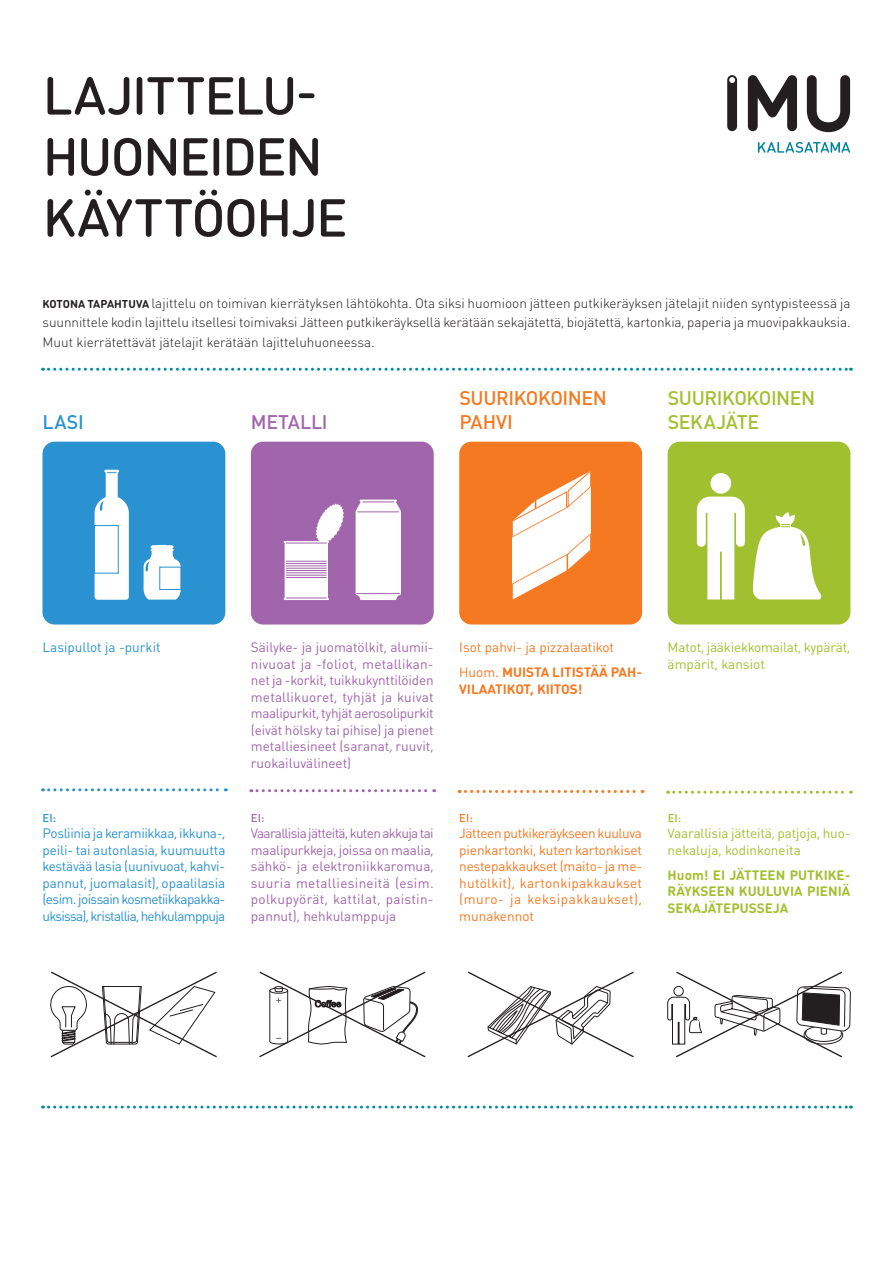
<style>
.page{position:relative;width:893px;height:1263px;background:#fff}
.page>*{position:absolute;margin:0;border:0;box-sizing:border-box;transform-origin:0 0}
.otsikko{font:500 52.5px "DIN Round OT";letter-spacing:-.035em;color:#231f20}
.lajittelu_otsikot{font:500 19.5px "DIN Pro";letter-spacing:-.025em;color:#a1c030}
.lajittelu_otsikot-2{font:500 19.5px "DIN Pro";letter-spacing:-.02em;color:#f47921}
.lajittelu_otsikot-3{font:500 19.5px "DIN Pro";letter-spacing:-.01em;color:#a065aa}
.lajittelu_otsikot-4{font:500 19.5px "DIN Pro";color:#2a92d0}
.lajitteluohje{font:13.5px/16.5px "DIN Round OT";color:#a065aa;text-align:justify}
.leipis_aloitus{font:300 13.5px/19.5px "DIN Round OT";color:#231f20;text-align:justify}
.lajitteluohje-2{font:13.5px/16.5px "DIN Round OT";letter-spacing:-.05em;color:#2a92d0;text-align:justify}
.lajitteluohje-3{font:13.5px/16.5px "DIN Round OT";letter-spacing:.005em;color:#f47921;text-align:justify}
.lajitteluohje-4{font:13.5px/16.5px "DIN Round OT";letter-spacing:-.01em;color:#a1c030}
.lajitteluohje-5{font:700 13.5px/16.5px "DIN Round OT";letter-spacing:.005em;color:#a1c030;text-align:justify}
.lajitteluohje-6{font:700 13.5px/16.5px "DIN Round OT";color:#f47921}
.lajitteluohje-7{font:13.5px "DIN Pro";color:#2a92d0}
.lajitteluohje_alaots{font:500 11.25px "DIN Pro";color:#2a92d0}
.lajitteluohje_alaots-2{font:500 11.25px "DIN Pro";color:#a065aa}
.lajitteluohje_alaots-3{font:500 11.25px "DIN Pro";color:#f47921}
.lajitteluohje_alaots-4{font:500 11.25px "DIN Pro";color:#a1c030}
.s1{font-weight:700;font-size:11.25px}
.s2{font-weight:400}
</style>
<div class="page">
<svg style="left:459px;top:790px;width:184px;height:3px"></svg>
<svg style="left:668px;top:791px;width:183px;height:3px"></svg>
<svg style="left:43px;top:788px;width:183px;height:3px"></svg>
<svg style="left:251px;top:789px;width:184px;height:3px"></svg>
<div style="left:668px;top:442px;width:182px;height:182px;background:#a1c030;border-radius:12px"></div>
<div style="left:710px;top:473px;width:21px;height:21px;background:#fff;border-radius:50%"></div>
<svg style="left:697px;top:497px;width:48px;height:102px"></svg>
<svg style="left:753px;top:512px;width:69px;height:87px"></svg>
<div style="left:459px;top:442px;width:183px;height:182px;background:#f47921;border-radius:12px"></div>
<svg style="left:512px;top:471px;width:79px;height:128px"></svg>
<div style="left:43px;top:442px;width:182px;height:182px;background:#2a92d0;border-radius:12px"></div>
<div style="left:94px;top:525px;width:24px;height:48px;border:1px solid #2a92d0"></div>
<svg style="left:95px;top:470px;width:34px;height:130px;background:#d6eaf6"></svg>
<svg style="left:144px;top:545px;width:37px;height:55px;background:#d6eaf6"></svg>
<div style="left:251px;top:442px;width:183px;height:182px;background:#a065aa;border-radius:12px"></div>
<div style="left:356px;top:500px;width:45px;height:100px;background:#fff"></div>
<hr style="left:358px;top:512px;width:41px;height:1px;background:#a065aa">
<hr style="left:356px;top:593px;width:44px;height:1px;background:#a065aa">
<hr style="left:363px;top:502px;width:31px;height:1px;background:#a065aa">
<svg style="left:284px;top:503px;width:60px;height:97px"></svg>
<hr style="left:286px;top:543px;width:40px;height:1px;background:#a065aa">
<hr style="left:286px;top:598px;width:40px;height:1px;background:#a065aa">
<hr style="left:286px;top:568px;width:40px;height:1px;background:#a065aa">
<hr style="left:286px;top:577px;width:40px;height:1px;background:#a065aa">
<hr style="left:286px;top:563px;width:40px;height:1px;background:#a065aa">
<hr style="left:286px;top:573px;width:40px;height:1px;background:#a065aa">
<hr style="left:286px;top:566px;width:40px;height:1px;background:#a065aa">
<hr style="left:286px;top:575px;width:40px;height:1px;background:#a065aa">
<hr style="left:286px;top:561px;width:40px;height:1px;background:#a065aa">
<hr style="left:286px;top:570px;width:40px;height:1px;background:#a065aa">
<svg style="left:50px;top:971px;width:167px;height:87px"></svg>
<svg style="left:259px;top:971px;width:167px;height:87px"></svg>
<svg style="left:467px;top:971px;width:167px;height:87px"></svg>
<svg style="left:667px;top:971px;width:184px;height:87px"></svg>
<svg style="left:43px;top:368px;width:808px;height:3px"></svg>
<svg style="left:43px;top:1105px;width:808px;height:3px"></svg>
<svg style="left:748px;top:75px;width:49px;height:56px"></svg>
<svg style="left:807px;top:75px;width:43px;height:57px"></svg>
<svg style="left:727px;top:75px;width:10px;height:56px"></svg>
<svg style="left:758px;top:142px;width:92px;height:11px"></svg>
<p class="otsikko" style="left:43px;top:62px;width:277px">LAJITTELU-</p>
<p class="otsikko" style="left:43px;top:123px;width:282px">HUONEIDEN</p>
<p class="otsikko" style="left:43px;top:184px;width:306px">KÄYTTÖOHJE</p>
<p class="leipis_aloitus" style="left:43px;top:293px;width:810px"><span class="s1">KOTONA TAPAHTUVA</span> lajittelu on toimivan kierrätyksen lähtökohta. Ota siksi huomioon jätteen putkikeräyksen jätelajit niiden syntypisteessä ja suunnittele kodin lajittelu itsellesi toimivaksi Jätteen putkikeräyksellä kerätään sekajätettä, biojätettä, kartonkia, paperia ja muovipakkauksia.<br>Muut kierrätettävät jätelajit kerätään lajitteluhuoneessa.</p>
<p class="lajittelu_otsikot-2" style="left:459px;top:385px;width:149px">SUURIKOKOINEN</p>
<p class="lajittelu_otsikot-2" style="left:459px;top:409px;width:55px">PAHVI</p>
<p class="lajittelu_otsikot" style="left:668px;top:385px;width:149px">SUURIKOKOINEN</p>
<p class="lajittelu_otsikot-4" style="left:43px;top:409px;width:43px">LASI</p>
<p class="lajittelu_otsikot-3" style="left:251px;top:409px;width:78px">METALLI</p>
<p class="lajittelu_otsikot" style="left:668px;top:409px;width:93px">SEKAJÄTE</p>
<p class="lajitteluohje-7" style="left:43px;top:638px;width:120px">Lasipullot ja -purkit</p>
<p class="lajitteluohje_alaots" style="left:43px;top:810px;width:15px">EI:</p>
<p class="lajitteluohje-2" style="left:43px;top:825px;width:184px">Posliinia ja keramiikkaa, ikkuna-, peili- tai autonlasia, kuumuutta kestävää lasia (uunivuoat, kahvi&shy;pannut, juomalasit), opaalilasia (esim. joissain kosmetiikkapakka&shy;uksissa), kristallia, hehkulamppuja</p>
<p class="lajitteluohje" style="left:251px;top:639px;width:184px">Säilyke- ja juomatölkit, alumii&shy;nivuoat ja -foliot, metallikan&shy;net ja -korkit, tuikkukynttilöiden metallikuoret, tyhjät ja kuivat maalipurkit, tyhjät aerosolipurkit (eivät hölsky tai pihise) ja pienet metalliesineet (saranat, ruuvit, ruokailuvälineet)</p>
<p class="lajitteluohje_alaots-2" style="left:251px;top:810px;width:15px">EI:</p>
<p class="lajitteluohje" style="left:251px;top:825px;width:184px">Vaarallisia jätteitä, kuten akkuja tai maalipurkkeja, joissa on maalia, sähkö- ja elektroniikkaromua, suuria metalliesineitä (esim. polkupyörät, kattilat, paistin&shy;pannut), hehkulamppuja</p>
<p class="lajitteluohje-3" style="left:459px;top:639px;width:156px">Isot pahvi- ja pizzalaatikot</p>
<p class="lajitteluohje-6" style="left:459px;top:664px;width:184px"><span class="s2">Huom.</span> MUISTA LITISTÄÄ PAH-<br>VILAATIKOT, KIITOS!</p>
<p class="lajitteluohje_alaots-3" style="left:459px;top:810px;width:15px">EI:</p>
<p class="lajitteluohje-3" style="left:459px;top:825px;width:184px">Jätteen putkikeräykseen kuuluva pienkartonki, kuten kartonkiset nestepakkaukset (maito- ja me&shy;hutölkit), kartonkipakkaukset (muro- ja keksipakkaukset), munakennot</p>
<p class="lajitteluohje-4" style="left:668px;top:639px;width:184px">Matot, jääkiekkomailat, kypärät, ämpärit, kansiot</p>
<p class="lajitteluohje_alaots-4" style="left:668px;top:810px;width:15px">EI:</p>
<p class="lajitteluohje-4" style="left:668px;top:825px;width:184px">Vaarallisia jätteitä, patjoja, huo&shy;nekaluja, kodinkoneita</p>
<p class="lajitteluohje-5" style="left:668px;top:866px;width:184px">Huom! EI JÄTTEEN PUTKIKE-RÄYKSEEN KUULUVIA PIENIÄ SEKAJÄTEPUSSEJA</p>
</div>
